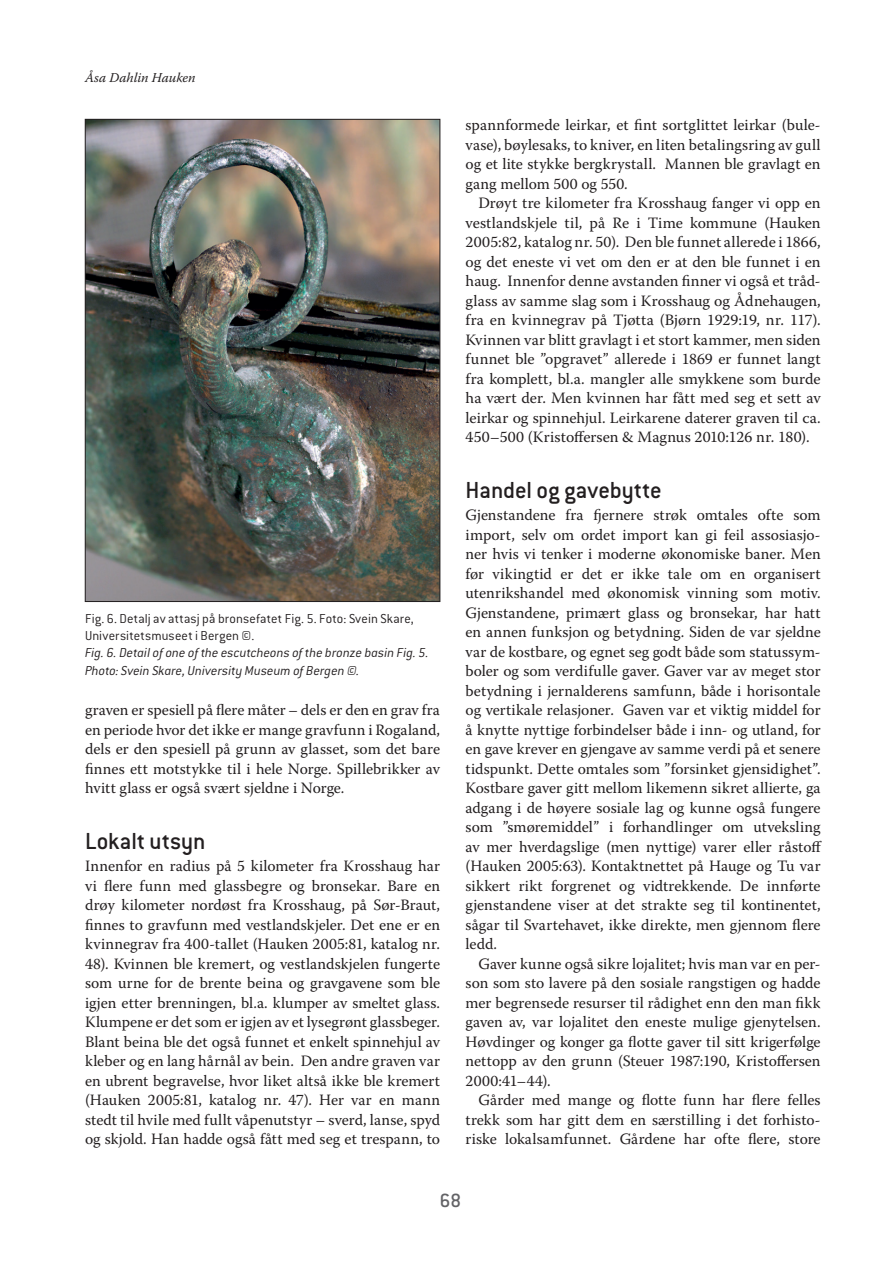
<style>
.page{position:relative;width:893px;height:1263px;background:#fff}
.page>*{position:absolute;margin:0;border:0;box-sizing:border-box;transform-origin:0 0}
.t1{font:500 25.5px "Conduit ITC";letter-spacing:-.005em;color:#231f20}
.t2{font:500 21px "Conduit ITC";color:#636366}
.t3{font:15.75px/19.5px "Warnock Pro";color:#231f20;text-align:justify}
.t4{font:italic 300 14.25px/17.1px "Conduit ITC";letter-spacing:.005em;color:#231f20}
.t5{font:300 14.25px/17.1px "Conduit ITC";letter-spacing:.01em;color:#231f20}
.t6{font:italic 13.5px "Warnock Pro";letter-spacing:-.005em;color:#231f20}
</style>
<div class="page">
<img style="left:87px;top:121px;width:351px;height:479px">
<p class="t6" style="left:85px;top:69px;width:112px">Åsa Dahlin Hauken</p>
<p class="t5" style="left:85px;top:610px;width:330px">Fig. 6. Detalj av attasj på bronsefatet Fig. 5. Foto: Svein Skare,<br>Universitetsmuseet i Bergen ©.</p>
<p class="t4" style="left:85px;top:644px;width:345px">Fig. 6. Detail of one of the escutcheons of the bronze basin Fig. 5.<br>Photo: Svein Skare, University Museum of Bergen ©.</p>
<p class="t3" style="left:85px;top:700px;width:357px">graven er spesiell på flere måter – dels er den en grav fra en periode hvor det ikke er mange gravfunn i Rogaland, dels er den spesiell på grunn av glasset, som det bare finnes ett motstykke til i hele Norge. Spillebrikker av hvitt glass er også svært sjeldne i Norge.</p>
<h1 class="t1" style="left:85px;top:826px;width:122px">Lokalt utsyn</h1>
<p class="t3" style="left:85px;top:856px;width:357px">Innenfor en radius på 5 kilometer fra Krosshaug har vi flere funn med glassbegre og bronsekar. Bare en drøy kilometer nordøst fra Krosshaug, på Sør-Braut, finnes to gravfunn med vestlandskjeler. Det ene er en kvinnegrav fra 400-tallet (Hauken 2005:81, katalog nr.<br>48). Kvinnen ble kremert, og vestlandskjelen fungerte som urne for de brente beina og gravgavene som ble igjen etter brenningen, bl.a. klumper av smeltet glass.<br>Klumpene er det som er igjen av et lysegrønt glassbeger.<br>Blant beina ble det også funnet et enkelt spinnehjul av kleber og en lang hårnål av bein. Den andre graven var en ubrent begravelse, hvor liket altså ikke ble kremert (Hauken 2005:81, katalog nr. 47). Her var en mann stedt til hvile med fullt våpenutstyr – sverd, lanse, spyd og skjold. Han hadde også fått med seg et trespann, to</p>
<p class="t3" style="left:466px;top:115px;width:357px">spannformede leirkar, et fint sortglittet leirkar (bule&shy;vase), bøylesaks, to kniver, en liten betalingsring av gull og et lite stykke bergkrystall. Mannen ble gravlagt en gang mellom 500 og 550.</p>
<p class="t3" style="left:466px;top:193px;width:357px;text-indent:13px">Drøyt tre kilometer fra Krosshaug fanger vi opp en vestlandskjele til, på Re i Time kommune (Hauken 2005:82, katalog nr. 50). Den ble funnet allerede i 1866, og det eneste vi vet om den er at den ble funnet i en haug. Innenfor denne avstanden finner vi også et tråd&shy;glass av samme slag som i Krosshaug og Ådnehaugen, fra en kvinnegrav på Tjøtta (Bjørn 1929:19, nr. 117).<br>Kvinnen var blitt gravlagt i et stort kammer, men siden funnet ble ”opgravet” allerede i 1869 er funnet langt fra komplett, bl.a. mangler alle smykkene som burde ha vært der. Men kvinnen har fått med seg et sett av leirkar og spinnehjul. Leirkarene daterer graven til ca.<br>450–500 (Kristoffersen &amp; Magnus 2010:126 nr. 180).</p>
<h1 class="t1" style="left:466px;top:475px;width:198px">Handel og gavebytte</h1>
<p class="t3" style="left:466px;top:505px;width:358px">Gjenstandene fra fjernere strøk omtales ofte som import, selv om ordet import kan gi feil assosiasjo&shy;ner hvis vi tenker i moderne økonomiske baner. Men før vikingtid er det er ikke tale om en organisert utenrikshandel med økonomisk vinning som motiv.<br>Gjenstandene, primært glass og bronsekar, har hatt en annen funksjon og betydning. Siden de var sjeldne var de kostbare, og egnet seg godt både som statussym&shy;boler og som verdifulle gaver. Gaver var av meget stor betydning i jernalderens samfunn, både i horisontale og vertikale relasjoner. Gaven var et viktig middel for å knytte nyttige forbindelser både i inn- og utland, for en gave krever en gjengave av samme verdi på et senere tidspunkt. Dette omtales som ”forsinket gjensidighet”.<br>Kostbare gaver gitt mellom likemenn sikret allierte, ga adgang i de høyere sosiale lag og kunne også fungere som ”smøremiddel” i forhandlinger om utveksling av mer hverdagslige (men nyttige) varer eller råstoff (Hauken 2005:63). Kontaktnettet på Hauge og Tu var sikkert rikt forgrenet og vidtrekkende. De innførte gjenstandene viser at det strakte seg til kontinentet, sågar til Svartehavet, ikke direkte, men gjennom flere ledd.</p>
<p class="t3" style="left:466px;top:953px;width:357px;text-indent:13px">Gaver kunne også sikre lojalitet; hvis man var en per&shy;son som sto lavere på den sosiale rangstigen og hadde mer begrensede resurser til rådighet enn den man fikk gaven av, var lojalitet den eneste mulige gjenytelsen.<br>Høvdinger og konger ga flotte gaver til sitt krigerfølge nettopp av den grunn (Steuer 1987:190, Kristoffersen 2000:41–44).</p>
<p class="t3" style="left:466px;top:1090px;width:357px;text-indent:13px">Gårder med mange og flotte funn har flere felles trekk som har gitt dem en særstilling i det forhisto&shy;riske lokalsamfunnet. Gårdene har ofte flere, store</p>
<h2 class="t2" style="left:440px;top:1188px;width:23px">68</h2>
</div>
